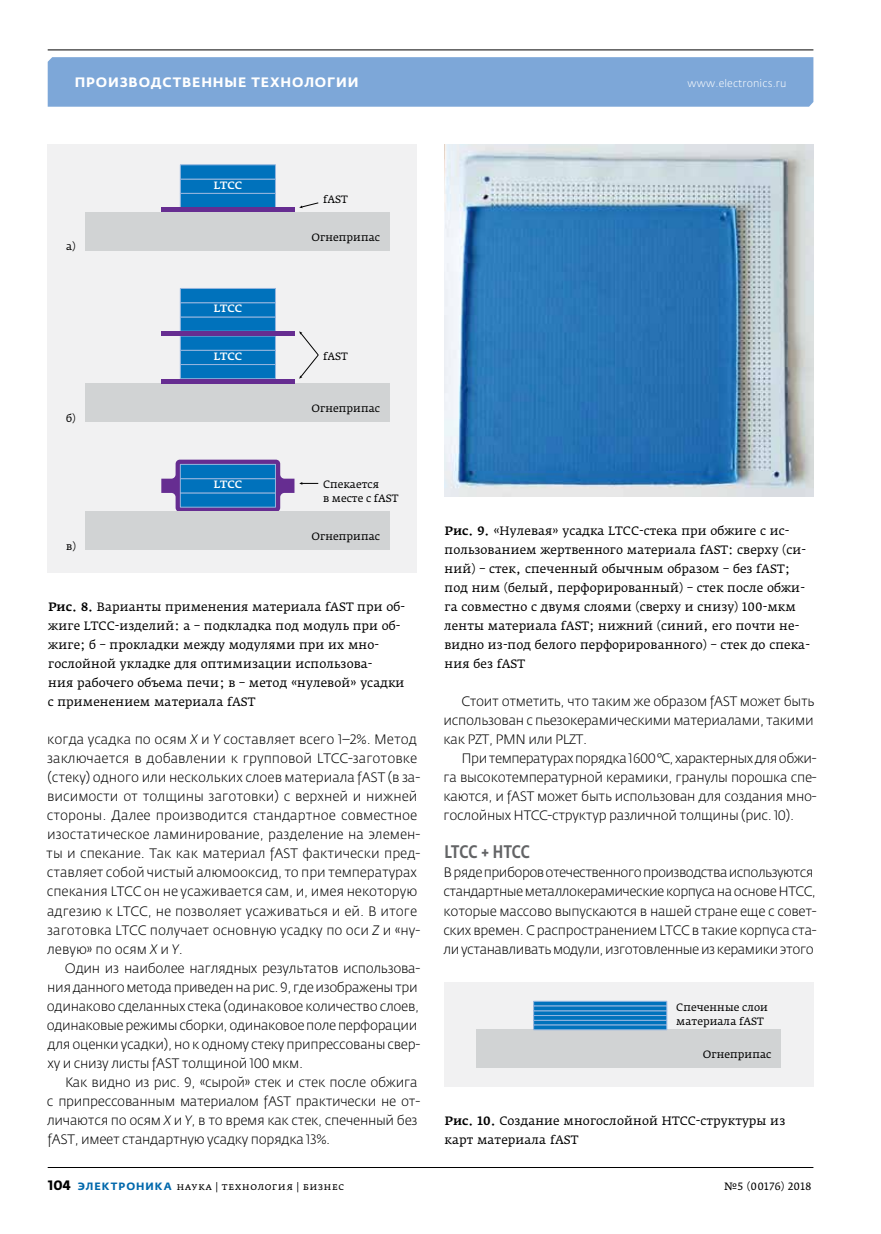
<style>
.page{position:relative;width:881px;height:1234px;background:#fff}
.page>*{position:absolute;margin:0;border:0;box-sizing:border-box;transform-origin:0 0}
.t1{font:500 18px "Fedra Sans Cond Pro";color:#636466}
.t2{font:300 13.5px/19px "Fedra Sans Pro";letter-spacing:-.02em;color:#000}
.t3{font:300 13.5px/19px "Fedra Sans Pro";color:#000}
.t4{font:700 13.5px "Fedra Sans Alt Pro";letter-spacing:.06em;color:#fff}
.t5{font:12px/19px "Fedra Serif A Pro";letter-spacing:.005em;color:#000}
.t6{font:10.5px/14.2px "Fedra Serif A Pro";color:#000}
.t7{font:10.5px "Fedra Serif A Pro";letter-spacing:.03em;color:#000}
.t8{font:300 10.5px "Fedra Sans Pro";letter-spacing:.015em;color:#fff}
.t9{font:500 10.5px "Fedra Serif A Pro";color:#fff}
.t10{font:10.5px "Fedra Serif A Pro";letter-spacing:.035em;color:#000}
.s1{font-weight:500}
.s2{font-style:italic}
.s3{font-family:"Fedra Sans Pro";font-weight:700;font-size:13.5px}
.s4{font-family:"Fedra Sans Alt Pro";font-weight:700;color:#0068ac}
</style>
<div class="page">
<div style="left:48px;top:57px;width:765px;height:50px;background:#7da7d8"></div>
<hr style="left:48px;top:49px;width:765px;height:1px;background:#000">
<hr style="left:48px;top:1166px;width:765px;height:1px;background:#000">
<div style="left:48px;top:145px;width:369px;height:427px;background:#f1f1f2"></div>
<div style="left:85px;top:212px;width:304px;height:38px;background:#d1d3d4"></div>
<div style="left:180px;top:193px;width:95px;height:15px;background:#0072bc;border:1px solid #95b6df"></div>
<div style="left:180px;top:179px;width:95px;height:14px;background:#0072bc;border:1px solid #95b6df"></div>
<div style="left:180px;top:165px;width:95px;height:14px;background:#0072bc"></div>
<div style="left:161px;top:207px;width:133px;height:5px;background:#662d91"></div>
<svg style="left:299px;top:202px;width:19px;height:6px"></svg>
<div style="left:85px;top:383px;width:304px;height:38px;background:#d1d3d4"></div>
<div style="left:180px;top:364px;width:95px;height:15px;background:#0072bc;border:1px solid #95b6df"></div>
<div style="left:180px;top:350px;width:95px;height:14px;background:#0072bc;border:1px solid #95b6df"></div>
<div style="left:180px;top:336px;width:95px;height:14px;background:#0072bc"></div>
<hr style="left:161px;top:379px;width:133px;height:4px;background:#662d91">
<div style="left:180px;top:317px;width:95px;height:14px;background:#0072bc;border:1px solid #95b6df"></div>
<div style="left:180px;top:302px;width:95px;height:15px;background:#0072bc"></div>
<div style="left:180px;top:288px;width:95px;height:15px;background:#0072bc;border:1px solid #95b6df"></div>
<div style="left:161px;top:331px;width:133px;height:5px;background:#662d91"></div>
<svg style="left:299px;top:331px;width:20px;height:48px"></svg>
<div style="left:85px;top:512px;width:304px;height:38px;background:#d1d3d4"></div>
<svg style="left:161px;top:459px;width:157px;height:53px"></svg>
<div style="left:444px;top:981px;width:369px;height:105px;background:#f1f1f2"></div>
<div style="left:476px;top:1029px;width:304px;height:38px;background:#d1d3d4"></div>
<svg style="left:533px;top:1020px;width:133px;height:4px"></svg>
<svg style="left:533px;top:1024px;width:133px;height:5px"></svg>
<svg style="left:533px;top:1010px;width:133px;height:5px"></svg>
<svg style="left:533px;top:1015px;width:133px;height:5px"></svg>
<svg style="left:533px;top:1000px;width:133px;height:5px"></svg>
<svg style="left:533px;top:1005px;width:133px;height:5px"></svg>
<img style="left:444px;top:145px;width:369px;height:351px">
<p class="t4" style="left:75px;top:74px;width:285px">Производственные технологии</p>
<p class="t8" style="left:687px;top:77px;width:100px">www.electronics.ru</p>
<p class="t6" style="left:66px;top:240px;width:11px">а)</p>
<p class="t6" style="left:66px;top:412px;width:11px">б)</p>
<p class="t6" style="left:66px;top:540px;width:11px">в)</p>
<p class="t9" style="left:214px;top:178px;width:30px">LTCC</p>
<p class="t9" style="left:214px;top:301px;width:30px">LTCC</p>
<p class="t9" style="left:214px;top:349px;width:30px">LTCC</p>
<p class="t9" style="left:214px;top:477px;width:30px">LTCC</p>
<p class="t6" style="left:323px;top:193px;width:26px">fAST</p>
<p class="t6" style="left:311px;top:231px;width:70px">Огнеприпас</p>
<p class="t6" style="left:323px;top:350px;width:26px">fAST</p>
<p class="t6" style="left:311px;top:402px;width:70px">Огнеприпас</p>
<p class="t6" style="left:323px;top:478px;width:77px">Спекается<br>в месте с fAST</p>
<p class="t6" style="left:311px;top:530px;width:70px">Огнеприпас</p>
<p class="t5" style="left:48px;top:597px;width:358px"><span class="s1">Рис. 8.</span> Варианты применения материала fAST при об‑ жиге LTCC-изделий: а – подкладка под модуль при об‑ жиге; б – прокладки между модулями при их мно‑ гослойной укладке для оптимизации использова‑<br>ния рабочего объема печи; в – метод «нулевой» усадки с применением материала fAST</p>
<p class="t3" style="left:46px;top:729px;width:375px">когда усадка по осям <span class="s2">Х</span> и <span class="s2">Y</span> составляет всего 1–2%. Метод заключается в добавлении к групповой LTCC-заготовке (стеку) одного или нескольких слоев материала fAST (в за&shy;висимости от толщины заготовки) с верхней и нижней стороны. Далее производится стандартное совместное изостатическое ламинирование, разделение на элемен&shy;ты и спекание. Так как материал fAST фактически пред&shy;ставляет собой чистый алюмооксид, то при температурах спекания LTCC он не усаживается сам, и, имея некоторую адгезию к LTCC, не позволяет усаживаться и ей. В итоге заготовка LTCC получает основную усадку по оси <span class="s2">Z</span> и «ну&shy;левую» по осям <span class="s2">X</span> и <span class="s2">Y</span>.</p>
<p class="t2" style="left:47px;top:958px;width:375px;text-indent:18px">Один из наиболее наглядных результатов использова&shy;ния данного метода приведен на рис. 9, где изображены три одинаково сделанных стека (одинаковое количество слоев, одинаковые режимы сборки, одинаковое поле перфорации для оценки усадки), но к одному стеку припрессованы свер&shy;ху и снизу листы fAST толщиной 100 мкм.</p>
<p class="t2" style="left:47px;top:1072px;width:374px;text-indent:18px">Как видно из рис. 9, «сырой» стек и стек после обжига с припрессованным материалом fAST практически не от&shy;личаются по осям <span class="s2">X</span> и <span class="s2">Y</span>, в то время как стек, спеченный без fAST, имеет стандартную усадку порядка 13%.</p>
<p class="t5" style="left:444px;top:521px;width:367px"><span class="s1">Рис. 9.</span> «Нулевая» усадка LTCC-стека при обжиге с ис‑ пользованием жертвенного материала fAST: сверху (си‑ ний) – стек, спеченный обычным образом – без fAST; под ним (белый, перфорированный) – стек после обжи‑ га совместно с двумя слоями (сверху и снизу) 100-мкм ленты материала fAST; нижний (синий, его почти не‑ видно из-под белого перфорированного) – стек до спека‑ ния без fAST</p>
<p class="t2" style="left:443px;top:691px;width:372px;text-align:justify;text-indent:18px">Стоит отметить, что таким же образом fAST может быть использован с пьезокерамическими материалами, такими как PZT, PMN или PLZT.</p>
<p class="t2" style="left:443px;top:748px;width:374px;text-align:justify;text-indent:18px">При температурах порядка 1600 °С, характерных для обжи&shy;га высокотемпературной керамики, гранулы порошка спе&shy;каются, и fAST может быть использован для создания мно&shy;гослойных НТСС-структур различной толщины (рис. 10).</p>
<h1 class="t1" style="left:444px;top:841px;width:87px">LTCC + HTCC</h1>
<p class="t2" style="left:443px;top:863px;width:375px">В ряде приборов отечественного производства используются стандартные металлокерамические корпуса на основе HTCC, которые массово выпускаются в нашей стране еще с совет&shy;ских времен. С распространением LTCC в такие корпуса ста&shy;ли устанавливать модули, изготовленные из керамики этого</p>
<p class="t6" style="left:676px;top:1000px;width:93px">Спеченные слои материала fAST</p>
<p class="t6" style="left:702px;top:1048px;width:70px">Огнеприпас</p>
<p class="t5" style="left:444px;top:1110px;width:342px"><span class="s1">Рис. 10.</span> Создание многослойной НТСС-структуры из карт материала fAST</p>
<p class="t7" style="left:48px;top:1179px;width:298px"><span class="s3">104</span> <span class="s4">ЭЛЕКТРОНИКА</span> наука | технология | бизнес</p>
<p class="t10" style="left:723px;top:1179px;width:89px">№5 (00176) 2018</p>
</div>
